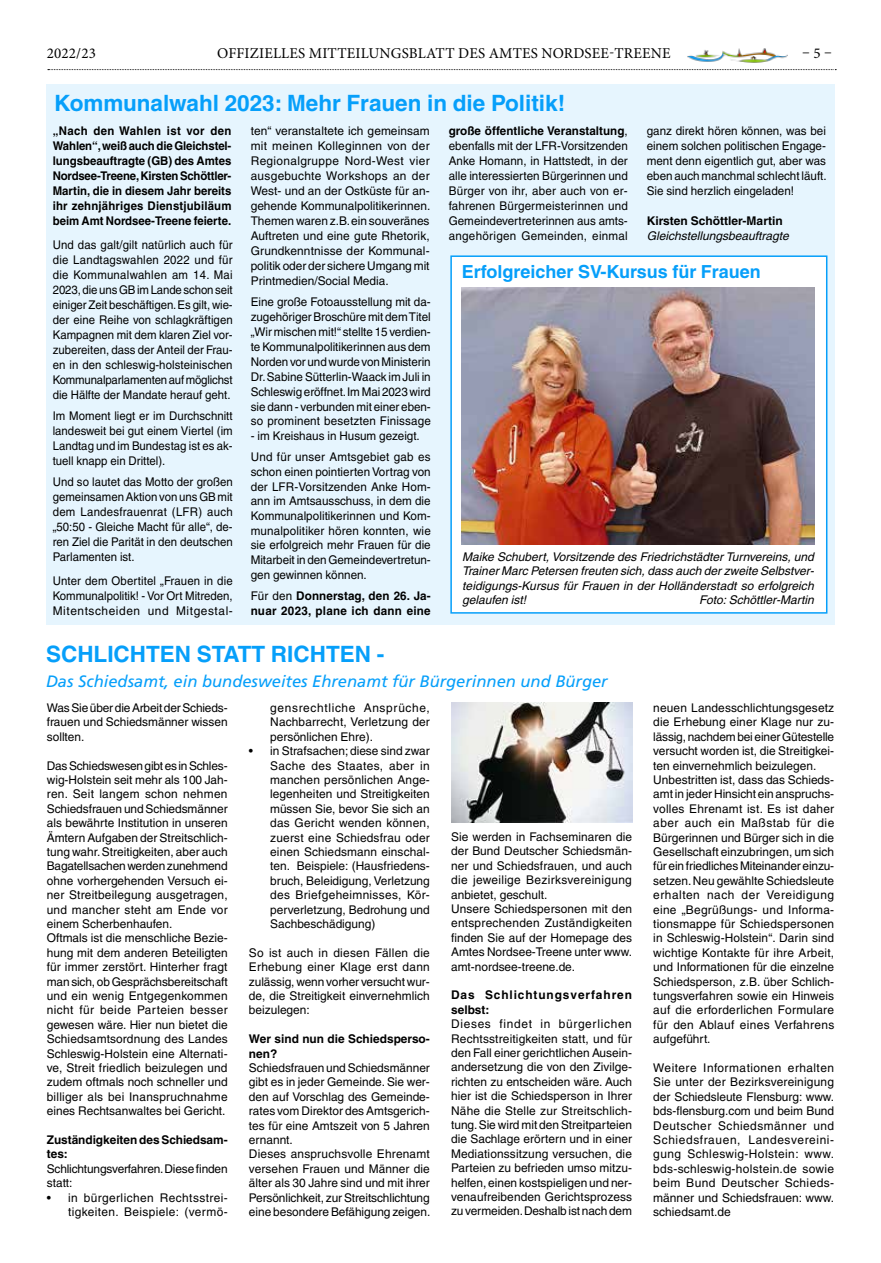
<style>
.page{position:relative;width:881px;height:1263px;background:#fff}
.page>*{position:absolute;margin:0;border:0;box-sizing:border-box;transform-origin:0 0}
.t1{font:700 22.5px "Helvetica LT";color:#069ffa}
.t2{font:700 18px "Helvetica LT";color:#069ffa}
.t3{font:italic 16.5px "Frutiger LT";color:#069ffa}
.t4{font:15px "Minion Pro";letter-spacing:.01em;color:#000}
.t5{font:12px/14.4px "Helvetica LT";color:#000;text-align:justify}
.t6{font:12px/15px "Helvetica LT";color:#000;text-align:justify;scale:.95 1}
.t7{font:italic 12px/14.4px "Helvetica LT";color:#000;text-align:justify}
.t8{font:700 12px/15px "Helvetica LT";color:#000;text-align:justify;scale:.95 1}
.t9{font:700 12px/14.4px "Helvetica LT";color:#000}
.t10{font:12px/14.4px "Helvetica LT";letter-spacing:.035em;color:#000;text-align:right}
.t11{font:700 12px/15px "Helvetica LT";letter-spacing:.02em;color:#000}
.t12{font:700 12px/14.4px "Helvetica LT";letter-spacing:.075em;color:#000}
.s1{font-weight:400}
.s2{font-weight:700}
</style>
<div class="page">
<svg style="left:48px;top:69px;width:787px;height:1px"></svg>
<img style="left:687px;top:48px;width:100px;height:15px">
<div style="left:47px;top:85px;width:787px;height:540px;background:#e6f5fe"></div>
<img style="left:451px;top:703px;width:181px;height:119px">
<div style="left:450px;top:255px;width:377px;height:359px;background:#fff;border:2px solid #069ffa"></div>
<img style="left:461px;top:287px;width:353px;height:257px">
<p class="t4" style="left:47px;top:43px;width:51px">2022/23</p>
<p class="t4" style="left:217px;top:43px;width:454px">OFFIZIELLES MITTEILUNGSBLATT DES AMTES NORDSEE-TREENE</p>
<p class="t4" style="left:801px;top:43px;width:31px">– 5 –</p>
<h1 class="t1" style="left:54px;top:90px;width:512px">Kommunalwahl 2023: Mehr Frauen in die Politik!</h1>
<p class="t8" style="left:53px;top:123px;width:189px">„Nach den Wahlen ist vor den Wahlen“, weiß auch die Gleichstel&shy;lungsbeauftragte (GB) des Amtes Nordsee-Treene, Kirsten Schöttler-Martin, die in diesem Jahr bereits ihr zehnjähriges Dienstjubiläum beim Amt Nordsee-Treene feierte.</p>
<p class="t6" style="left:53px;top:237px;width:191px">Und das galt/gilt natürlich auch für die Landtagswahlen 2022 und für die Kommunalwahlen am 14. Mai 2023, die uns GB im Lande schon seit einiger Zeit beschäftigen. Es gilt, wie&shy;der eine Reihe von schlagkräftigen Kampagnen mit dem klaren Ziel vor&shy;zubereiten, dass der Anteil der Frau&shy;en in den schleswig-holsteinischen Kommunalparlamenten auf möglichst die Hälfte der Mandate herauf geht.</p>
<p class="t6" style="left:53px;top:408px;width:191px">Im Moment liegt er im Durchschnitt landesweit bei gut einem Viertel (im Landtag und im Bundestag ist es ak&shy;tuell knapp ein Drittel).</p>
<p class="t6" style="left:53px;top:474px;width:191px">Und so lautet das Motto der großen gemeinsamen Aktion von uns GB mit dem Landesfrauenrat (LFR) auch „50:50 - Gleiche Macht für alle“, de&shy;ren Ziel die Parität in den deutschen Parlamenten ist.</p>
<p class="t6" style="left:53px;top:573px;width:191px">Unter dem Obertitel „Frauen in die Kommunalpolitik! - Vor Ort Mitreden, Mitentscheiden und Mitgestal-</p>
<p class="t5" style="left:251px;top:123px;width:181px;line-height:15px">ten“ veranstaltete ich gemeinsam mit meinen Kolleginnen von der Regionalgruppe Nord-West vier ausgebuchte Workshops an der West- und an der Ostküste für an&shy;gehende Kommunalpolitikerinnen.<br>Themen waren z.B. ein souveränes Auftreten und eine gute Rhetorik, Grundkenntnisse der Kommunal&shy;politik oder der sichere Umgang mit Printmedien/Social Media.</p>
<p class="t5" style="left:251px;top:294px;width:181px;line-height:14.9px">Eine große Fotoausstellung mit da&shy;zugehöriger Broschüre mit dem Titel „Wir mischen mit!“ stellte 15 verdien&shy;te Kommunalpolitikerinnen aus dem Norden vor und wurde von Ministerin Dr. Sabine Sütterlin-Waack im Juli in Schleswig eröffnet. Im Mai 2023 wird sie dann - verbunden mit einer eben&shy;so prominent besetzten Finissage</p>
<p class="t5" style="left:251px;top:425px;width:181px;line-height:21px">- im Kreishaus in Husum gezeigt.<br>Und für unser Amtsgebiet gab es</p>
<p class="t5" style="left:251px;top:464px;width:181px">schon einen pointierten Vortrag von der LFR-Vorsitzenden Anke Hom&shy;ann im Amtsausschuss, in dem die Kommunalpolitikerinnen und Kom&shy;munalpolitiker hören konnten, wie sie erfolgreich mehr Frauen für die Mitarbeit in den Gemeindevertretun&shy;gen gewinnen können.</p>
<p class="t11" style="left:251px;top:588px;width:181px"><span class="s1">Für den</span> Donnerstag, den 26. Ja&shy;nuar 2023, plane ich dann eine</p>
<p class="t5" style="left:448px;top:123px;width:180px;line-height:15px"><span class="s2">große öffentliche Veranstaltung</span>, ebenfalls mit der LFR-Vorsitzenden Anke Homann, in Hattstedt, in der alle interessierten Bürgerinnen und Bürger von ihr, aber auch von er&shy;fahrenen Bürgermeisterinnen und Gemeindevertreterinnen aus amts&shy;angehörigen Gemeinden, einmal</p>
<p class="t5" style="left:646px;top:123px;width:181px;line-height:15px">ganz direkt hören können, was bei einem solchen politischen Engage&shy;ment denn eigentlich gut, aber was eben auch manchmal schlecht läuft.<br>Sie sind herzlich eingeladen!</p>
<p class="t9" style="left:646px;top:213px;width:138px">Kirsten Schöttler-Martin</p>
<p class="t7" style="left:646px;top:229px;width:143px">Gleichstellungsbeauftragte</p>
<h2 class="t2" style="left:461px;top:261px;width:300px">Erfolgreicher SV-Kursus für Frauen</h2>
<p class="t7" style="left:462px;top:549px;width:353px">Maike Schubert, Vorsitzende des Friedrichstädter Turnvereins, und Trainer Marc Petersen freuten sich, dass auch der zweite Selbstver&shy;teidigungs-Kursus für Frauen in der Holländerstadt so erfolgreich gelaufen ist!</p>
<p class="t7" style="left:699px;top:592px;width:116px">Foto: Schöttler-Martin</p>
<h1 class="t1" style="left:46px;top:640px;width:339px">SCHLICHTEN STATT RICHTEN -</h1>
<h3 class="t3" style="left:46px;top:672px;width:563px">Das Schiedsamt, ein bundesweites Ehrenamt für Bürgerinnen und Bürger</h3>
<p class="t5" style="left:47px;top:701px;width:182px">Was Sie über die Arbeit der Schieds&shy;frauen und Schiedsmänner wissen sollten.</p>
<p class="t5" style="left:47px;top:758px;width:182px;text-align:left">Das Schiedswesen gibt es in Schles&shy;wig-Holstein seit mehr als 100 Jah&shy;ren. Seit langem schon nehmen Schiedsfrauen und Schiedsmänner als bewährte Institution in unseren Ämtern Aufgaben der Streitschlich&shy;tung wahr. Streitigkeiten, aber auch Bagatellsachen werden zunehmend ohne vorhergehenden Versuch ei&shy;ner Streitbeilegung ausgetragen, und mancher steht am Ende vor einem Scherbenhaufen.<br>Oftmals ist die menschliche Bezie&shy;hung mit dem anderen Beteiligten für immer zerstört. Hinterher fragt man sich, ob Gesprächsbereitschaft und ein wenig Entgegenkommen nicht für beide Parteien besser gewesen wäre. Hier nun bietet die Schiedsamtsordnung des Landes Schleswig-Holstein eine Alternati&shy;ve, Streit friedlich beizulegen und zudem oftmals noch schneller und billiger als bei Inanspruchnahme eines Rechtsanwaltes bei Gericht.</p>
<p class="t9" style="left:47px;top:1132px;width:182px">Zuständigkeiten des Schiedsam&shy;tes:</p>
<p class="t5" style="left:47px;top:1161px;width:182px">Schlichtungsverfahren. Diese finden statt:</p>
<p class="t10" style="left:47px;top:1190px;width:182px">• in bürgerlichen Rechtsstrei&shy;tigkeiten. Beispiele: (vermö-</p>
<p class="t5" style="left:270px;top:701px;width:161px">gensrechtliche Ansprüche, Nachbarrecht, Verletzung der persönlichen Ehre).</p>
<p class="t5" style="left:270px;top:744px;width:161px;text-indent:-21px">• in Strafsachen; diese sind zwar Sache des Staates, aber in manchen persönlichen Ange&shy;legenheiten und Streitigkeiten müssen Sie, bevor Sie sich an das Gericht wenden können, zuerst eine Schiedsfrau oder einen Schiedsmann einschal&shy;ten. Beispiele: (Hausfriedens&shy;bruch, Beleidigung, Verletzung des Briefgeheimnisses, Kör&shy;perverletzung, Bedrohung und Sachbeschädigung)</p>
<p class="t5" style="left:249px;top:945px;width:182px">So ist auch in diesen Fällen die Erhebung einer Klage erst dann zulässig, wenn vorher versucht wur&shy;de, die Streitigkeit einvernehmlich beizulegen:</p>
<p class="t9" style="left:249px;top:1032px;width:182px">Wer sind nun die Schiedsperso&shy;nen?</p>
<p class="t5" style="left:249px;top:1061px;width:183px;text-align:left">Schiedsfrauen und Schiedsmänner gibt es in jeder Gemeinde. Sie wer&shy;den auf Vorschlag des Gemeinde&shy;rates vom Direktor des Amtsgerich&shy;tes für eine Amtszeit von 5 Jahren ernannt.<br>Dieses anspruchsvolle Ehrenamt versehen Frauen und Männer die älter als 30 Jahre sind und mit ihrer<br>Persönlichkeit, zur Streitschlichtung eine besondere Befähigung zeigen.</p>
<p class="t5" style="left:451px;top:830px;width:182px;text-align:left">Sie werden in Fachseminaren die der Bund Deutscher Schiedsmän&shy;ner und Schiedsfrauen, und auch die jeweilige Bezirksvereinigung anbietet, geschult.<br>Unsere Schiedspersonen mit den entsprechenden Zuständigkeiten finden Sie auf der Homepage des<br>Amtes Nordsee-Treene unter www. amt-nordsee-treene.de.</p>
<p class="t12" style="left:451px;top:988px;width:182px">Das Schlichtungsverfahren selbst:</p>
<p class="t5" style="left:451px;top:1017px;width:182px">Dieses findet in bürgerlichen Rechtsstreitigkeiten statt, und für den Fall einer gerichtlichen Ausein&shy;andersetzung die von den Zivilge&shy;richten zu entscheiden wäre. Auch hier ist die Schiedsperson in Ihrer Nähe die Stelle zur Streitschlich&shy;tung. Sie wird mit den Streitparteien die Sachlage erörtern und in einer Mediationssitzung versuchen, die Parteien zu befrieden umso mitzu&shy;helfen, einen kostspieligen und ner&shy;venaufreibenden Gerichtsprozess zu vermeiden. Deshalb ist nach dem</p>
<p class="t5" style="left:653px;top:701px;width:182px;text-align:left">neuen Landesschlichtungsgesetz die Erhebung einer Klage nur zu&shy;lässig, nachdem bei einer Gütestelle versucht worden ist, die Streitigkei&shy;ten einvernehmlich beizulegen.<br>Unbestritten ist, dass das Schieds&shy;amt in jeder Hinsicht ein anspruchs&shy;volles Ehrenamt ist. Es ist daher aber auch ein Maßstab für die Bürgerinnen und Bürger sich in die Gesellschaft einzubringen, um sich für ein friedliches Miteinander einzu&shy;setzen. Neu gewählte Schiedsleute erhalten nach der Vereidigung eine „Begrüßungs- und Informa&shy;tionsmappe für Schiedspersonen in Schleswig-Holstein“. Darin sind wichtige Kontakte für ihre Arbeit, und Informationen für die einzelne Schiedsperson, z.B. über Schlich&shy;tungsverfahren sowie ein Hinweis auf die erforderlichen Formulare für den Ablauf eines Verfahrens aufgeführt.</p>
<p class="t5" style="left:653px;top:1061px;width:182px">Weitere Informationen erhalten Sie unter der Bezirksvereinigung der Schiedsleute Flensburg: www. bds-flensburg.com und beim Bund Deutscher Schiedsmänner und Schiedsfrauen, Landesvereini&shy;gung Schleswig-Holstein: www. bds-schleswig-holstein.de sowie beim Bund Deutscher Schieds&shy;männer und Schiedsfrauen: www. schiedsamt.de</p>
</div>
